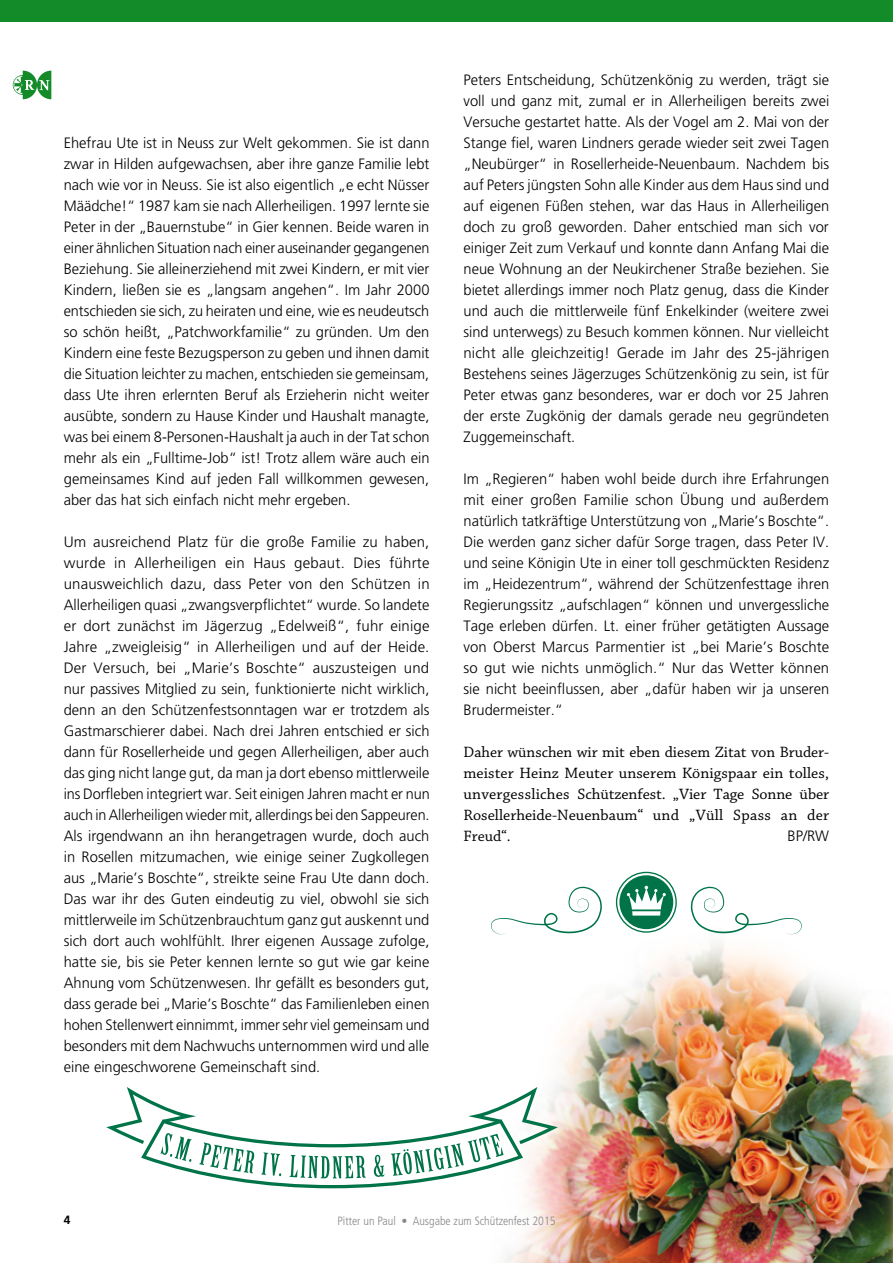
<style>
.page{position:relative;width:893px;height:1263px;background:#fff}
.page>*{position:absolute;margin:0;border:0;box-sizing:border-box;transform-origin:0 0}
.t1{font:15.75px/21px "Chaparral Pro";letter-spacing:.005em;color:#000;text-align:justify}
.t2{font:300 15px/21px "Frutiger";color:#000;text-align:justify}
.t3{font:300 condensed 12px "Frutiger";color:#87888a}
.t4{font:700 12px "Frutiger";color:#000}
</style>
<div class="page">
<div style="left:0;top:0;width:893px;height:21px;background:#148b29"></div>
<img style="left:499px;top:871px;width:394px;height:392px">
<svg style="left:106px;top:1087px;width:452px;height:101px"></svg>
<svg style="left:491px;top:885px;width:111px;height:49px"></svg>
<svg style="left:691px;top:885px;width:111px;height:49px"></svg>
<svg style="left:616px;top:872px;width:61px;height:61px"></svg>
<svg style="left:13px;top:71px;width:38px;height:28px"></svg>
<p class="t2" style="left:64px;top:132px;width:367px">Ehefrau Ute ist in Neuss zur Welt gekommen. Sie ist dann zwar in Hilden aufgewachsen, aber ihre ganze Familie lebt nach wie vor in Neuss. Sie ist also eigentlich „e echt Nüsser Määdche!“ 1987 kam sie nach Allerheiligen. 1997 lernte sie Peter in der „Bauernstube“ in Gier kennen. Beide waren in einer ähnlichen Situation nach einer auseinander gegangenen Beziehung. Sie alleinerziehend mit zwei Kindern, er mit vier Kindern, ließen sie es „langsam angehen“. Im Jahr 2000 entschieden sie sich, zu heiraten und eine, wie es neudeutsch so schön heißt, „Patchworkfamilie“ zu gründen. Um den Kindern eine feste Bezugsperson zu geben und ihnen damit die Situation leichter zu machen, entschieden sie gemeinsam, dass Ute ihren erlernten Beruf als Erzieherin nicht weiter ausübte, sondern zu Hause Kinder und Haushalt managte, was bei einem 8-Personen-Haushalt ja auch in der Tat schon mehr als ein „Fulltime-Job“ ist! Trotz allem wäre auch ein gemeinsames Kind auf jeden Fall willkommen gewesen, aber das hat sich einfach nicht mehr ergeben.</p>
<p class="t2" style="left:64px;top:531px;width:367px">Um ausreichend Platz für die große Familie zu haben, wurde in Allerheiligen ein Haus gebaut. Dies führte unausweichlich dazu, dass Peter von den Schützen in Allerheiligen quasi „zwangsverpflichtet“ wurde. So landete er dort zunächst im Jägerzug „Edelweiß“, fuhr einige Jahre „zweigleisig“ in Allerheiligen und auf der Heide.<br>Der Versuch, bei „Marie’s Boschte“ auszusteigen und nur passives Mitglied zu sein, funktionierte nicht wirklich, denn an den Schützenfestsonntagen war er trotzdem als Gastmarschierer dabei. Nach drei Jahren entschied er sich dann für Rosellerheide und gegen Allerheiligen, aber auch das ging nicht lange gut, da man ja dort ebenso mittlerweile ins Dorfleben integriert war. Seit einigen Jahren macht er nun auch in Allerheiligen wieder mit, allerdings bei den Sappeuren.<br>Als irgendwann an ihn herangetragen wurde, doch auch in Rosellen mitzumachen, wie einige seiner Zugkollegen aus „Marie’s Boschte“, streikte seine Frau Ute dann doch.<br>Das war ihr des Guten eindeutig zu viel, obwohl sie sich mittlerweile im Schützenbrauchtum ganz gut auskennt und sich dort auch wohlfühlt. Ihrer eigenen Aussage zufolge, hatte sie, bis sie Peter kennen lernte so gut wie gar keine Ahnung vom Schützenwesen. Ihr gefällt es besonders gut, dass gerade bei „Marie’s Boschte“ das Familienleben einen hohen Stellenwert einnimmt, immer sehr viel gemeinsam und besonders mit dem Nachwuchs unternommen wird und alle eine eingeschworene Gemeinschaft sind.</p>
<p class="t2" style="left:463px;top:69px;width:367px">Peters Entscheidung, Schützenkönig zu werden, trägt sie voll und ganz mit, zumal er in Allerheiligen bereits zwei Versuche gestartet hatte. Als der Vogel am 2. Mai von der Stange fiel, waren Lindners gerade wieder seit zwei Tagen „Neubürger“ in Rosellerheide-Neuenbaum. Nachdem bis auf Peters jüngsten Sohn alle Kinder aus dem Haus sind und auf eigenen Füßen stehen, war das Haus in Allerheiligen doch zu groß geworden. Daher entschied man sich vor einiger Zeit zum Verkauf und konnte dann Anfang Mai die neue Wohnung an der Neukirchener Straße beziehen. Sie bietet allerdings immer noch Platz genug, dass die Kinder und auch die mittlerweile fünf Enkelkinder (weitere zwei sind unterwegs) zu Besuch kommen können. Nur vielleicht nicht alle gleichzeitig! Gerade im Jahr des 25-jährigen Bestehens seines Jägerzuges Schützenkönig zu sein, ist für Peter etwas ganz besonderes, war er doch vor 25 Jahren der erste Zugkönig der damals gerade neu gegründeten Zuggemeinschaft.</p>
<p class="t2" style="left:463px;top:468px;width:367px">Im „Regieren“ haben wohl beide durch ihre Erfahrungen mit einer großen Familie schon Übung und außerdem natürlich tatkräftige Unterstützung von „Marie’s Boschte“.<br>Die werden ganz sicher dafür Sorge tragen, dass Peter IV. und seine Königin Ute in einer toll geschmückten Residenz im „Heidezentrum“, während der Schützenfesttage ihren Regierungssitz „aufschlagen“ können und unvergessliche Tage erleben dürfen. Lt. einer früher getätigten Aussage von Oberst Marcus Parmentier ist „bei Marie’s Boschte so gut wie nichts unmöglich.“ Nur das Wetter können sie nicht beeinflussen, aber „dafür haben wir ja unseren Brudermeister.“</p>
<p class="t1" style="left:463px;top:742px;width:367px">Daher wünschen wir mit eben diesem Zitat von Bruder&shy;meister Heinz Meuter unserem Königspaar ein tolles, unvergessliches Schützenfest. „Vier Tage Sonne über Rosellerheide-Neuenbaum“ und „Vüll Spass an der Freud“.</p>
<p class="t2" style="left:787px;top:825px;width:43px">BP/RW</p>
<p class="t4" style="left:64px;top:1213px;width:8px">4</p>
<p class="t3" style="left:337px;top:1214px;width:220px">Pitter un Paul • Ausgabe zum Schützenfest 2015</p>
</div>
